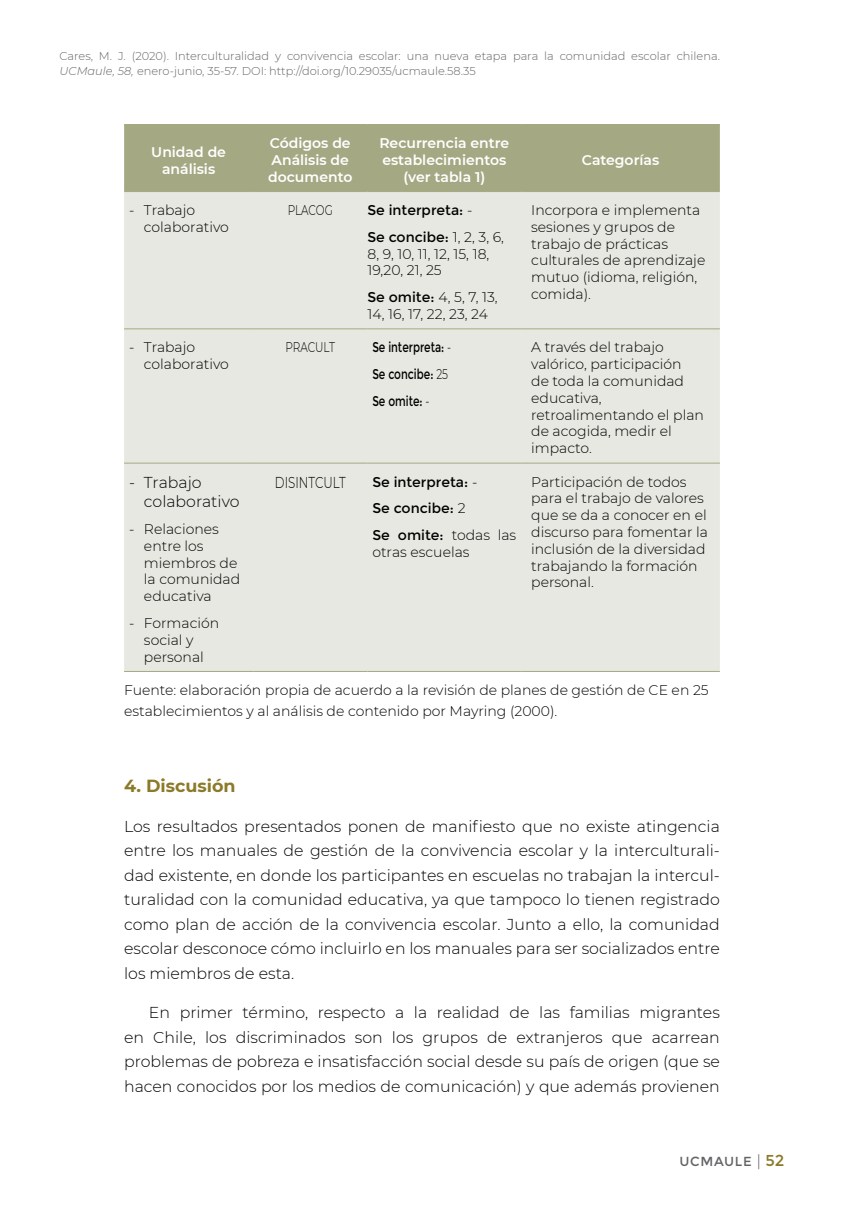
<style>
.page{position:relative;width:844px;height:1216px;background:#fff}
.page>*{position:absolute;margin:0;border:0;box-sizing:border-box;transform-origin:0 0}
.t1{font:700 17.5px "Montserrat";color:#8b7a27}
.t2{font:300 15.75px/24.5px "Montserrat";color:#000;text-align:justify}
.t3{font:300 15.75px "Montserrat";color:#000;scale:.75 1}
.t4{font:300 14px/16.8px "Montserrat";color:#000}
.t5{font:600 14px/16.8px "Montserrat";color:#fff;text-align:center}
.t6{font:14px/26.8px "Montserrat";color:#000}
.t7{font:14px/26.8px "Montserrat";color:#000;scale:.75 1}
.t8{font:300 14px "Montserrat";color:#000;scale:.75 1}
.t9{font:13.12px "Montserrat";letter-spacing:.05em;color:#636466}
.t10{font:300 11.38px/14.7px "Montserrat";color:#636466}
.s1{font-style:italic}
.s2{font-weight:300}
.s3{font-weight:400}
.s4{font-weight:300;font-size:15.75px}
.s5{font-size:15.75px;color:#8b7a27}
</style>
<div class="page">
<div style="left:124px;top:125px;width:595px;height:66px;background:#a5a983"></div>
<div style="left:124px;top:192px;width:595px;height:479px;background:#e7e8e1"></div>
<hr style="left:124px;top:124px;width:129px;height:1px;background:#a5a983">
<hr style="left:253px;top:124px;width:114px;height:1px;background:#a5a983">
<hr style="left:367px;top:124px;width:154px;height:1px;background:#a5a983">
<hr style="left:521px;top:124px;width:198px;height:1px;background:#a5a983">
<hr style="left:124px;top:191px;width:129px;height:1px;background:#a5a983">
<hr style="left:253px;top:191px;width:114px;height:1px;background:#a5a983">
<hr style="left:367px;top:191px;width:154px;height:1px;background:#a5a983">
<hr style="left:521px;top:191px;width:198px;height:1px;background:#a5a983">
<hr style="left:124px;top:328px;width:129px;height:1px;background:#a5a983">
<hr style="left:253px;top:328px;width:114px;height:1px;background:#a5a983">
<hr style="left:367px;top:328px;width:154px;height:1px;background:#a5a983">
<hr style="left:521px;top:328px;width:198px;height:1px;background:#a5a983">
<hr style="left:124px;top:462px;width:129px;height:1px;background:#a5a983">
<hr style="left:253px;top:462px;width:114px;height:1px;background:#a5a983">
<hr style="left:367px;top:462px;width:154px;height:1px;background:#a5a983">
<hr style="left:521px;top:462px;width:198px;height:1px;background:#a5a983">
<hr style="left:124px;top:671px;width:129px;height:1px;background:#a5a983">
<hr style="left:253px;top:671px;width:114px;height:1px;background:#a5a983">
<hr style="left:367px;top:671px;width:154px;height:1px;background:#a5a983">
<hr style="left:521px;top:671px;width:198px;height:1px;background:#a5a983">
<p class="t10" style="left:60px;top:49px;width:661px">Cares, M. J. (2020). Interculturalidad y convivencia escolar: una nueva etapa para la comunidad escolar chilena.<br><span class="s1">UCMaule, 58,</span> enero-junio, 35-57. DOI: http://doi.org/10.29035/ucmaule.58.35</p>
<p class="t5" style="left:151px;top:143px;width:76px">Unidad de análisis</p>
<p class="t5" style="left:268px;top:134px;width:86px;text-align:left">Códigos de<br>Análisis de documento</p>
<p class="t5" style="left:379px;top:134px;width:131px">Recurrencia entre establecimientos (ver tabla 1)</p>
<p class="t4" style="left:144px;top:201px;width:86px;text-indent:-15px">- Trabajo colaborativo</p>
<p class="t8" style="left:287px;top:200px;width:62px">PLACOG</p>
<p class="t6" style="left:367px;top:197px;width:138px">Se interpreta: <span class="s2">-<br></span>Se concibe: <span class="s2">1, 2, 3, 6,</span></p>
<p class="t4" style="left:367px;top:245px;width:123px">8, 9, 10, 11, 12, 15, 18,<br>19,20, 21, 25</p>
<p class="t4" style="left:367px;top:288px;width:132px"><span class="s3">Se omite:</span> 4, 5, 7, 13,<br>14, 16, 17, 22, 23, 24</p>
<p class="t5" style="left:581px;top:151px;width:79px">Categorías</p>
<p class="t4" style="left:531px;top:201px;width:176px">Incorpora e implementa sesiones y grupos de trabajo de prácticas culturales de aprendizaje mutuo (idioma, religión, comida).</p>
<p class="t4" style="left:144px;top:338px;width:86px;text-indent:-15px">- Trabajo colaborativo</p>
<p class="t8" style="left:285px;top:338px;width:67px">PRACULT</p>
<p class="t7" style="left:372px;top:334px;width:107px">Se interpreta: <span class="s2">-<br></span>Se concibe: <span class="s2">25<br></span>Se omite: <span class="s2">-</span></p>
<p class="t4" style="left:531px;top:338px;width:174px">A través del trabajo valórico, participación<br>de toda la comunidad educativa, retroalimentando el plan de acogida, medir el impacto.</p>
<p class="t2" style="left:144px;top:473px;width:97px;line-height:18.9px;text-indent:-15px">- Trabajo colaborativo</p>
<p class="t4" style="left:144px;top:520px;width:98px;text-indent:-15px">- Relaciones entre los miembros de la comunidad educativa</p>
<p class="t4" style="left:144px;top:614px;width:77px;text-indent:-15px">- Formación social y personal</p>
<p class="t3" style="left:275px;top:472px;width:96px">DISINTCULT</p>
<p class="t6" style="left:372px;top:468px;width:145px">Se interpreta: <span class="s2">-<br></span>Se concibe: <span class="s2">2<br></span>Se omite: <span class="s2">todas las</span></p>
<p class="t4" style="left:372px;top:543px;width:99px">otras escuelas</p>
<p class="t4" style="left:531px;top:473px;width:178px">Participación de todos para el trabajo de valores que se da a conocer en el discurso para fomentar la inclusión de la diversidad trabajando la formación personal.</p>
<p class="t4" style="left:124px;top:679px;width:586px;line-height:21px">Fuente: elaboración propia de acuerdo a la revisión de planes de gestión de CE en 25 establecimientos y al análisis de contenido por Mayring (2000).</p>
<p class="t1" style="left:124px;top:773px;width:113px">4. Discusión</p>
<p class="t2" style="left:124px;top:813px;width:597px">Los resultados presentados ponen de manifiesto que no existe atingencia entre los manuales de gestión de la convivencia escolar y la interculturali&shy;dad existente, en donde los participantes en escuelas no trabajan la intercul&shy;turalidad con la comunidad educativa, ya que tampoco lo tienen registrado como plan de acción de la convivencia escolar. Junto a ello, la comunidad escolar desconoce cómo incluirlo en los manuales para ser socializados entre los miembros de esta.</p>
<p class="t2" style="left:124px;top:1000px;width:597px;text-indent:25px">En primer término, respecto a la realidad de las familias migrantes en Chile, los discriminados son los grupos de extranjeros que acarrean problemas de pobreza e insatisfacción social desde su país de origen (que se hacen conocidos por los medios de comunicación) y que además provienen</p>
<p class="t9" style="left:679px;top:1154px;width:106px">UCMAULE <span class="s4">|</span> <span class="s5">52</span></p>
</div>
